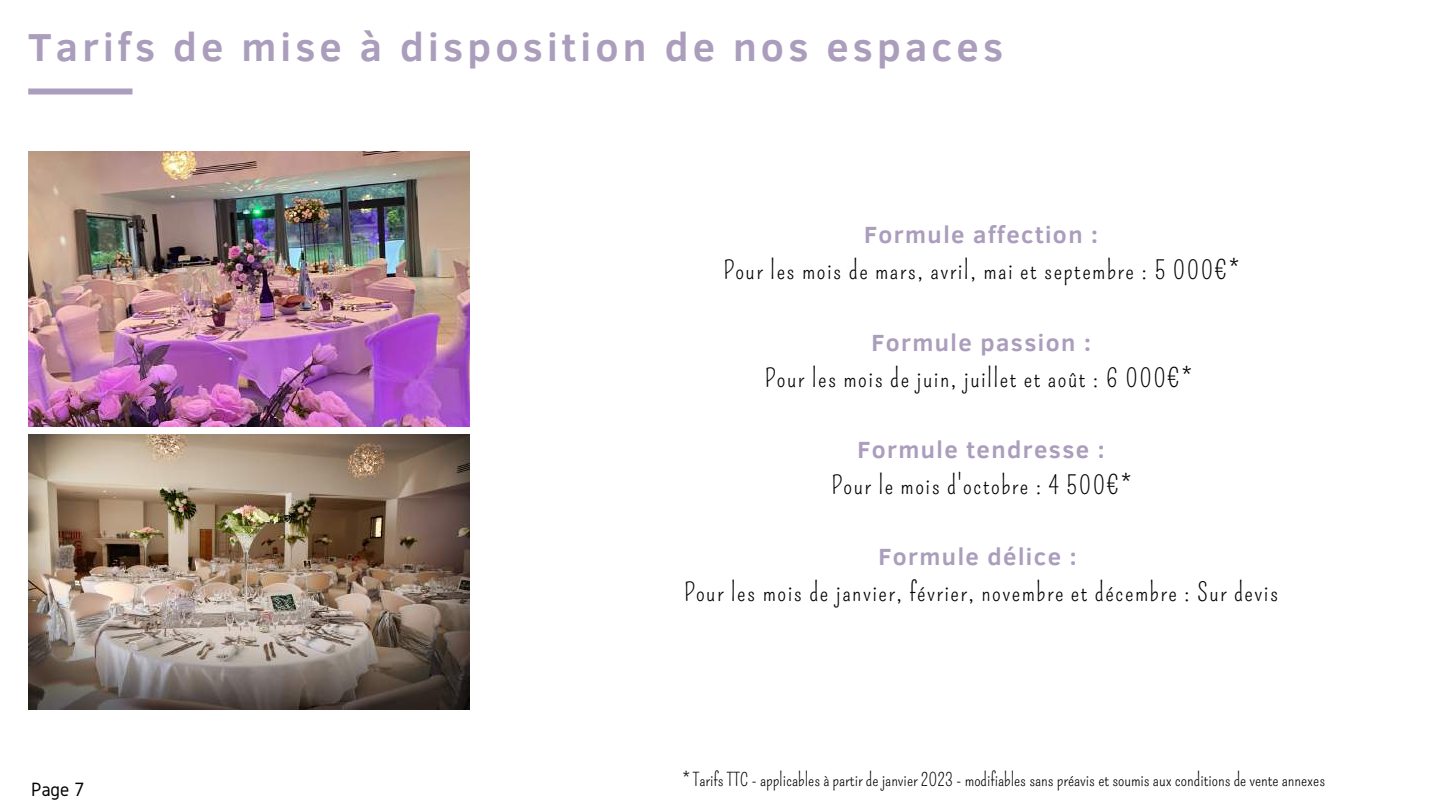
<style>
.page{position:relative;width:1440px;height:810px;background:#fff}
.page>*{position:absolute;margin:0;border:0;box-sizing:border-box;transform-origin:0 0}
.t1{font:700 40px "Clear Sans";letter-spacing:.105em;color:#ab9dbc}
.t2{font:25px "Pompiere";letter-spacing:.06em;color:#000}
.t3{font:700 24px "Clear Sans";letter-spacing:.06em;color:#ab9dbc}
.t4{font:20px "Gidole";color:#000}
.t5{font:18px "Pompiere";color:#000}
</style>
<div class="page">
<img style="left:28px;top:151px;width:442px;height:276px">
<img style="left:28px;top:434px;width:442px;height:275px">
<div style="left:28px;top:89px;width:105px;height:5px;background:#ab9dbc"></div>
<h1 class="t1" style="left:28px;top:18px;width:976px">Tarifs de mise à disposition de nos espaces</h1>
<p class="t3" style="left:864px;top:218px;width:235px">Formule affection :</p>
<p class="t2" style="left:723px;top:256px;width:517px">Pour les mois de mars, avril, mai et septembre : 5 000€*</p>
<p class="t3" style="left:871px;top:325px;width:221px">Formule passion :</p>
<p class="t2" style="left:765px;top:363px;width:428px">Pour les mois de juin, juillet et août : 6 000€*</p>
<p class="t3" style="left:858px;top:432px;width:249px">Formule tendresse :</p>
<p class="t2" style="left:831px;top:471px;width:301px">Pour le mois d'octobre : 4 500€*</p>
<p class="t4" style="left:31px;top:778px;width:55px">Page 7</p>
<p class="t3" style="left:879px;top:539px;width:200px">Formule délice :</p>
<p class="t2" style="left:684px;top:578px;width:596px">Pour les mois de janvier, février, novembre et décembre : Sur devis</p>
<p class="t5" style="left:683px;top:769px;width:644px">* Tarifs TTC - applicables à partir de janvier 2023 - modifiables sans préavis et soumis aux conditions de vente annexes</p>
</div>
